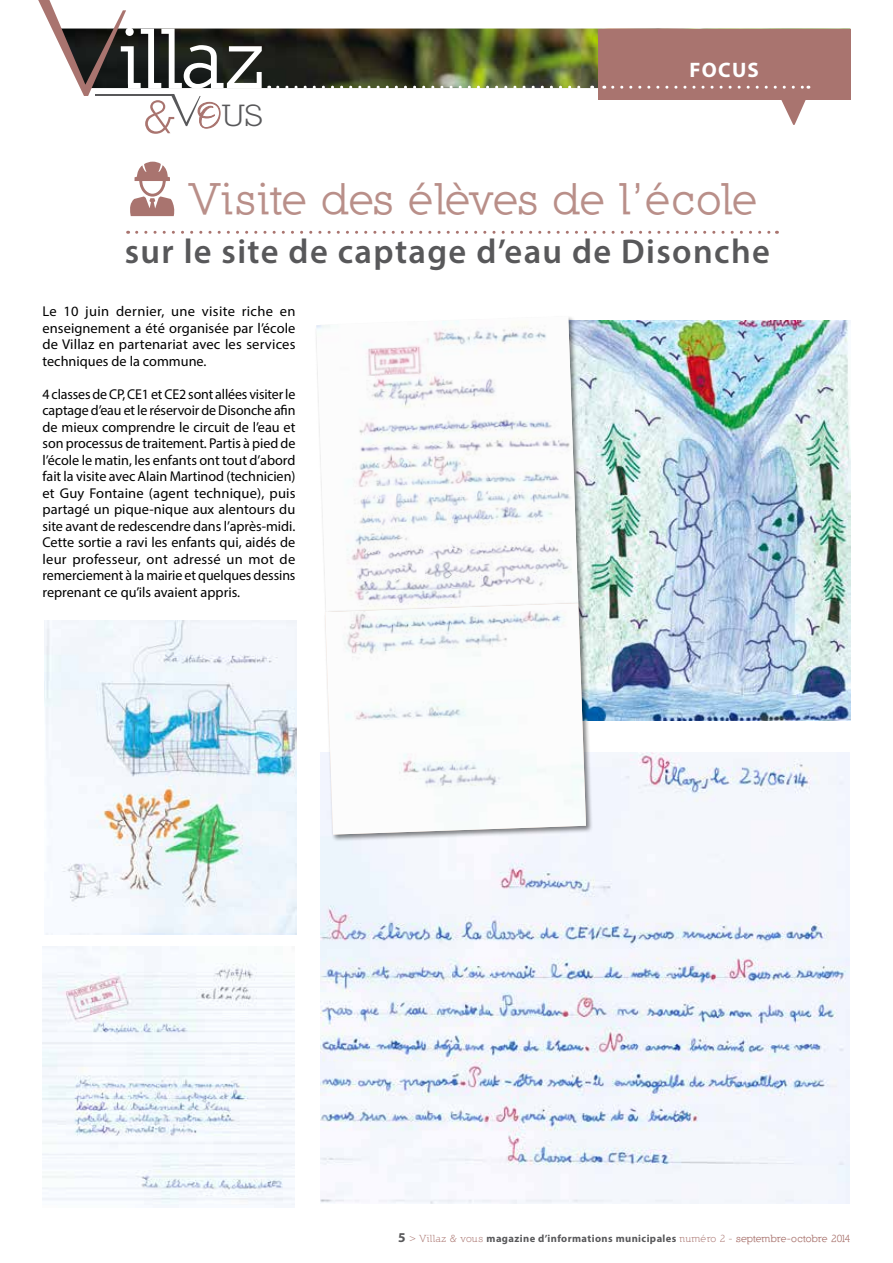
<style>
.page{position:relative;width:893px;height:1263px;background:#fff}
.page>*{position:absolute;margin:0;border:0;box-sizing:border-box;transform-origin:0 0}
.t1{font:700 85.65px "Nilland";color:#fff}
.t2{font:700 45px "Nilland";letter-spacing:.005em;color:#b98f89}
.t3{font:34.8px "Nilland Small Caps";color:#58585a}
.t4{font:600 34.5px "Myriad Pro";letter-spacing:.04em;color:#58585a}
.t5{font:700 21px "Myriad Pro";letter-spacing:.06em;color:#fff}
.t6{font:14.25px/16.5px "Myriad Pro";color:#000;text-align:justify}
.t7{font:700 10.5px "Myriad Pro";letter-spacing:.04em;color:#58585a}
.s1{font-size:13.5px}
.s2{font-family:"Nilland";font-weight:400;color:#a9746f}
.s3{font-family:"Nilland";color:#a9746f}
</style>
<div class="page">
<img style="left:126px;top:29px;width:472px;height:59px">
<div style="left:598px;top:29px;width:253px;height:70px;background:#a9746f"></div>
<svg style="left:613px;top:86px;width:196px;height:39px"></svg>
<svg style="left:278px;top:86px;width:315px;height:3px"></svg>
<svg style="left:38px;top:0;width:88px;height:96px"></svg>
<hr style="left:95px;top:94px;width:77px;height:2px;background:#58585a">
<svg style="left:145px;top:94px;width:76px;height:40px"></svg>
<svg style="left:137px;top:231px;width:640px;height:3px"></svg>
<img style="left:586px;top:320px;width:265px;height:400px">
<img style="left:321px;top:752px;width:528px;height:451px">
<img style="left:44px;top:621px;width:253px;height:313px">
<img style="left:43px;top:946px;width:252px;height:261px">
<div style="left:315px;top:315px;width:271px;height:304px;background:#000;opacity:.5"></div>
<img style="left:316px;top:316px;width:262px;height:296px">
<div style="left:324px;top:601px;width:270px;height:241px;background:#000;opacity:.5"></div>
<img style="left:325px;top:603px;width:261px;height:231px">
<svg style="left:130px;top:162px;width:45px;height:54px"></svg>
<h1 class="t1" style="left:119px;top:8px;width:147px">illaz</h1>
<h3 class="t3" style="left:222px;top:94px;width:43px">US</h3>
<h3 class="t5" style="left:690px;top:56px;width:71px">FOCUS</h3>
<h2 class="t2" style="left:190px;top:172px;width:569px">Visite des élèves de l’école</h2>
<h3 class="t4" style="left:125px;top:230px;width:647px">sur le site de captage d’eau de Disonche</h3>
<p class="t6" style="left:43px;top:303px;width:254px">Le 10 juin dernier, une visite riche en enseignement a été organisée par l’école de Villaz en partenariat avec les services techniques de la commune.</p>
<p class="t6" style="left:43px;top:385px;width:255px">4 classes de CP, CE1 et CE2 sont allées visiter le captage d’eau et le réservoir de Disonche afin de mieux comprendre le circuit de l’eau et son processus de traitement. Partis à pied de l’école le matin, les enfants ont tout d’abord fait la visite avec Alain Martinod (technicien) et Guy Fontaine (agent technique), puis partagé un pique-nique aux alentours du site avant de redescendre dans l’après-midi.<br>Cette sortie a ravi les enfants qui, aidés de leur professeur, ont adressé un mot de remerciement à la mairie et quelques dessins reprenant ce qu’ils avaient appris.</p>
<p class="t7" style="left:398px;top:1231px;width:454px"><span class="s1">5</span> <span class="s2">&gt; Villaz &amp; vous</span> magazine d’informations municipales <span class="s2">numéro 2 -</span> <span class="s3">septembre-octobre 2014</span></p>
</div>
